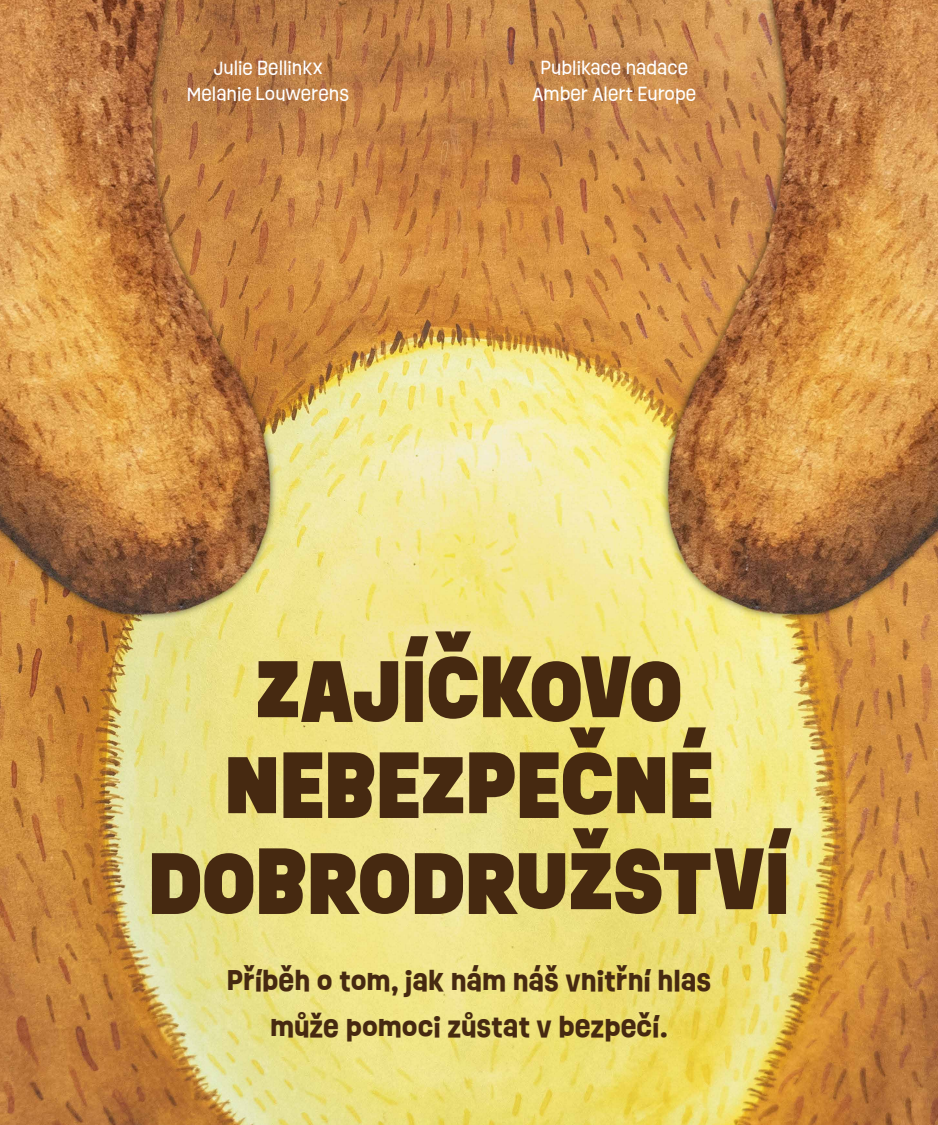
<style>
.page{position:relative;width:938px;height:1125px;background:#fff}
.page>*{position:absolute;margin:0;border:0;box-sizing:border-box;transform-origin:0 0}
.t1{font:900 80px/96px "Ruddy";color:#462911;text-align:center}
.t2{font:700 26.25px/46.2px "Ruddy";color:#462911;text-align:center}
.t3{font:17.5px/26.2px "Ruddy";color:#fff;text-align:center}
</style>
<div class="page">
<img style="left:0;top:0;width:938px;height:1125px">
<p class="t3" style="left:187px;top:54px;width:163px">JULIE BELLINKX<br>MELANIE LOUWERENS</p>
<p class="t3" style="left:532px;top:54px;width:165px">PUBLIKACE NADACE<br>AMBER ALERT EUROPE</p>
<h1 class="t1" style="left:148px;top:642px;width:643px">ZAJÍČKOVO<br>NEBEZPEČNÉ<br>DOBRODRUŽSTVÍ</h1>
<h2 class="t2" style="left:227px;top:957px;width:486px">PŘÍBĚH O TOM, JAK NÁM NÁŠ VNITŘNÍ HLAS<br>MŮŽE POMOCI ZŮSTAT V BEZPEČÍ.</h2>
</div>
